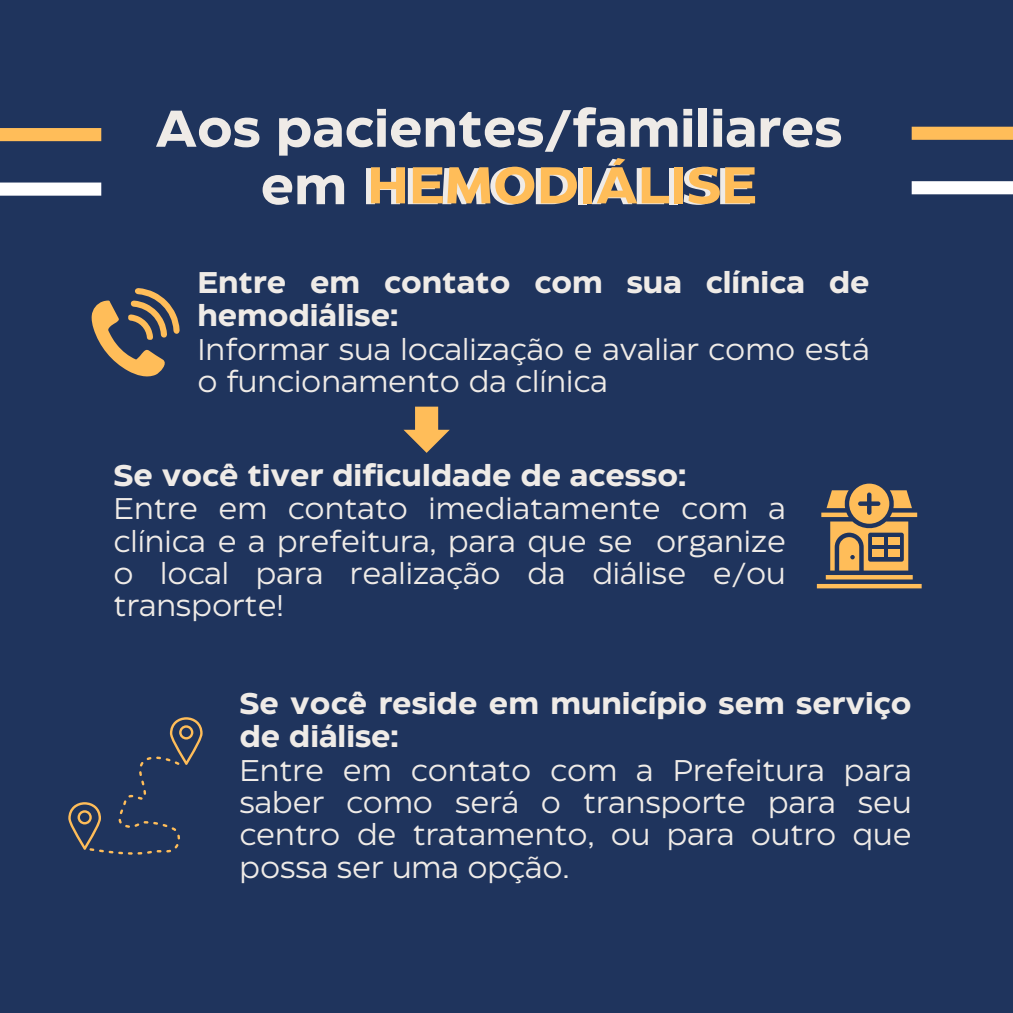
<style>
.page{position:relative;width:1013px;height:1013px;background:#fff}
.page>*{position:absolute;margin:0;border:0;box-sizing:border-box;transform-origin:0 0}
.t1{font:700 51.62px/56.6px "Eastman Roman";color:#efebe7;text-align:center}
.t2{font:29.88px/32.4px "Eastman Roman";color:#efebe7;text-align:justify}
.t3{font:700 29.88px/33.2px "Eastman Roman";color:#efebe7}
.s1{color:#ffbd59}
</style>
<div class="page">
<div style="left:0;top:0;width:1012px;height:1012px;background:#1f345d"></div>
<div style="left:0;top:128px;width:101px;height:13px;background:#ffbd59"></div>
<div style="left:0;top:182px;width:101px;height:14px;background:#fff"></div>
<div style="left:911px;top:127px;width:101px;height:13px;background:#ffbd59"></div>
<div style="left:911px;top:181px;width:101px;height:13px;background:#fff"></div>
<svg style="left:403px;top:406px;width:47px;height:47px"></svg>
<svg style="left:816px;top:483px;width:105px;height:105px"></svg>
<svg style="left:91px;top:288px;width:88px;height:89px"></svg>
<svg style="left:68px;top:717px;width:134px;height:137px"></svg>
<p class="t1" style="left:155px;top:104px;width:688px">Aos pacientes/familiares em <span class="s1">HEMODIÁLISE</span></p>
<h2 class="t3" style="left:197px;top:268px;width:674px">Entre em contato com sua clínica de hemodiálise:</h2>
<h1 class="t2" style="left:197px;top:335px;width:674px">Informar sua localização e avaliar como está o funcionamento da clínica</h1>
<p class="t3" style="left:114px;top:461px;width:574px">Se você tiver dificuldade de acesso:</p>
<p class="t2" style="left:114px;top:494px;width:674px">Entre em contato imediatamente com a clínica e a prefeitura, para que se organize o local para realização da diálise e/ou transporte!</p>
<p class="t3" style="left:239px;top:689px;width:674px">Se você reside em município sem serviço de diálise:</p>
<p class="t2" style="left:239px;top:756px;width:674px">Entre em contato com a Prefeitura para saber como será o transporte para seu centro de tratamento, ou para outro que possa ser uma opção.</p>
</div>
